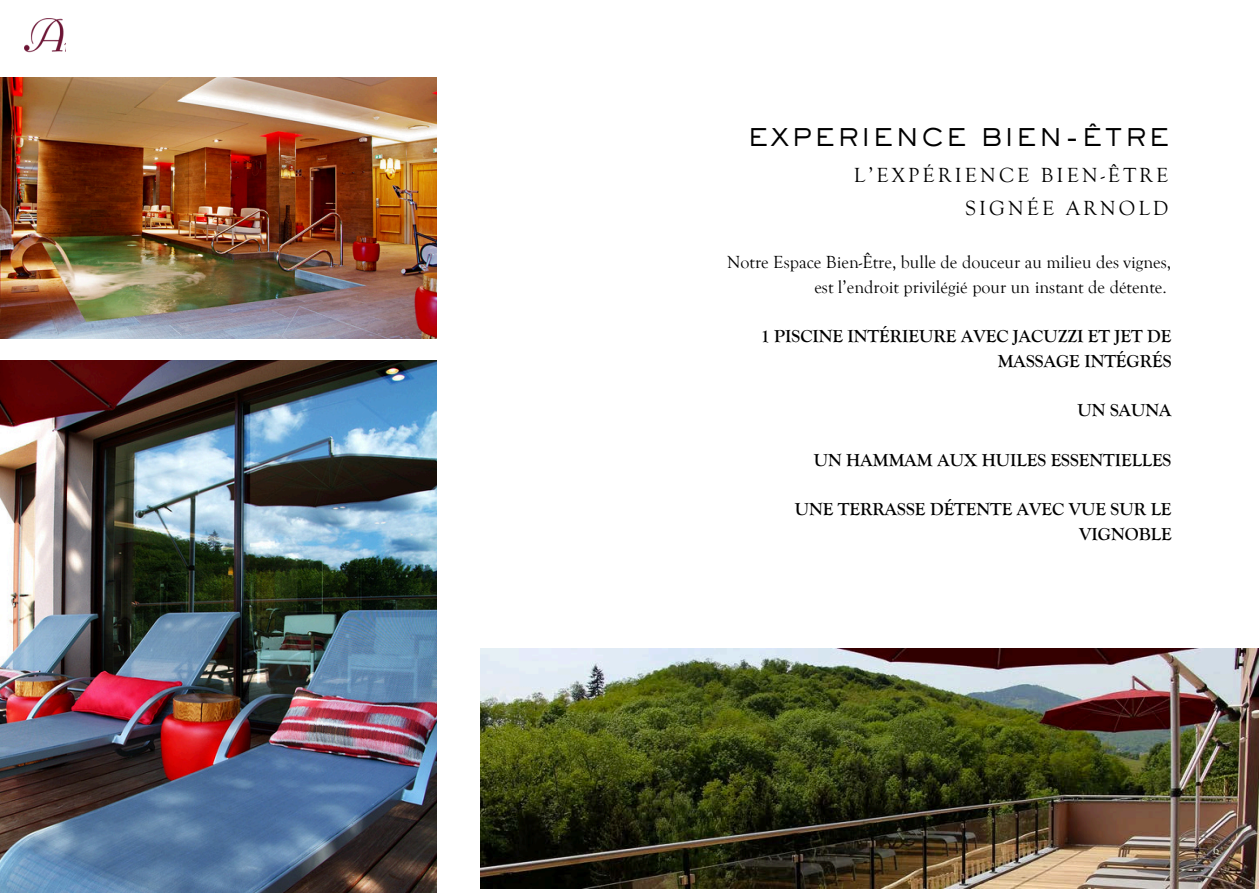
<style>
.page{position:relative;width:1259px;height:893px;background:#fff}
.page>*{position:absolute;margin:0;border:0;box-sizing:border-box;transform-origin:0 0}
.t1{font:500 24px "Sackers Gothic Std";letter-spacing:.1em;color:#000}
.t2{font:21px/32.7px "Goudy Old Style T";letter-spacing:.15em;color:#000;text-align:right}
.t3{font:700 18px/24.8px "Goudy Old Style T";color:#000;text-align:right}
.t4{font:18px/24.8px "Goudy Old Style T";color:#000;text-align:right}
.t5{font:12px "Goudy Old Style T";color:#eeeee4}
</style>
<div class="page">
<img style="left:0;top:77px;width:436px;height:261px">
<img style="left:0;top:361px;width:436px;height:531px">
<img style="left:25px;top:18px;width:40px;height:35px">
<img style="left:481px;top:648px;width:777px;height:240px">
<p class="t1" style="left:748px;top:128px;width:423px">EXPERIENCE BIEN-ÊTRE</p>
<p class="t2" style="left:854px;top:159px;width:316px">L’EXPÉRIENCE BIEN-ÊTRE<br>SIGNÉE ARNOLD</p>
<p class="t4" style="left:727px;top:249px;width:445px">Notre Espace Bien-Être, bulle de douceur au milieu des vignes, est l’endroit privilégié pour un instant de détente.</p>
<h1 class="t3" style="left:761px;top:323px;width:412px">1 PISCINE INTÉRIEURE AVEC JACUZZI ET JET DE<br>MASSAGE INTÉGRÉS</h1>
<p class="t3" style="left:1077px;top:398px;width:96px">UN SAUNA</p>
<p class="t3" style="left:814px;top:447px;width:359px">UN HAMMAM AUX HUILES ESSENTIELLES</p>
<h2 class="t3" style="left:795px;top:497px;width:378px">UNE TERRASSE DÉTENTE AVEC VUE SUR LE<br>VIGNOBLE</h2>
<h2 class="t5" style="left:1213px;top:843px;width:8px">6</h2>
</div>
